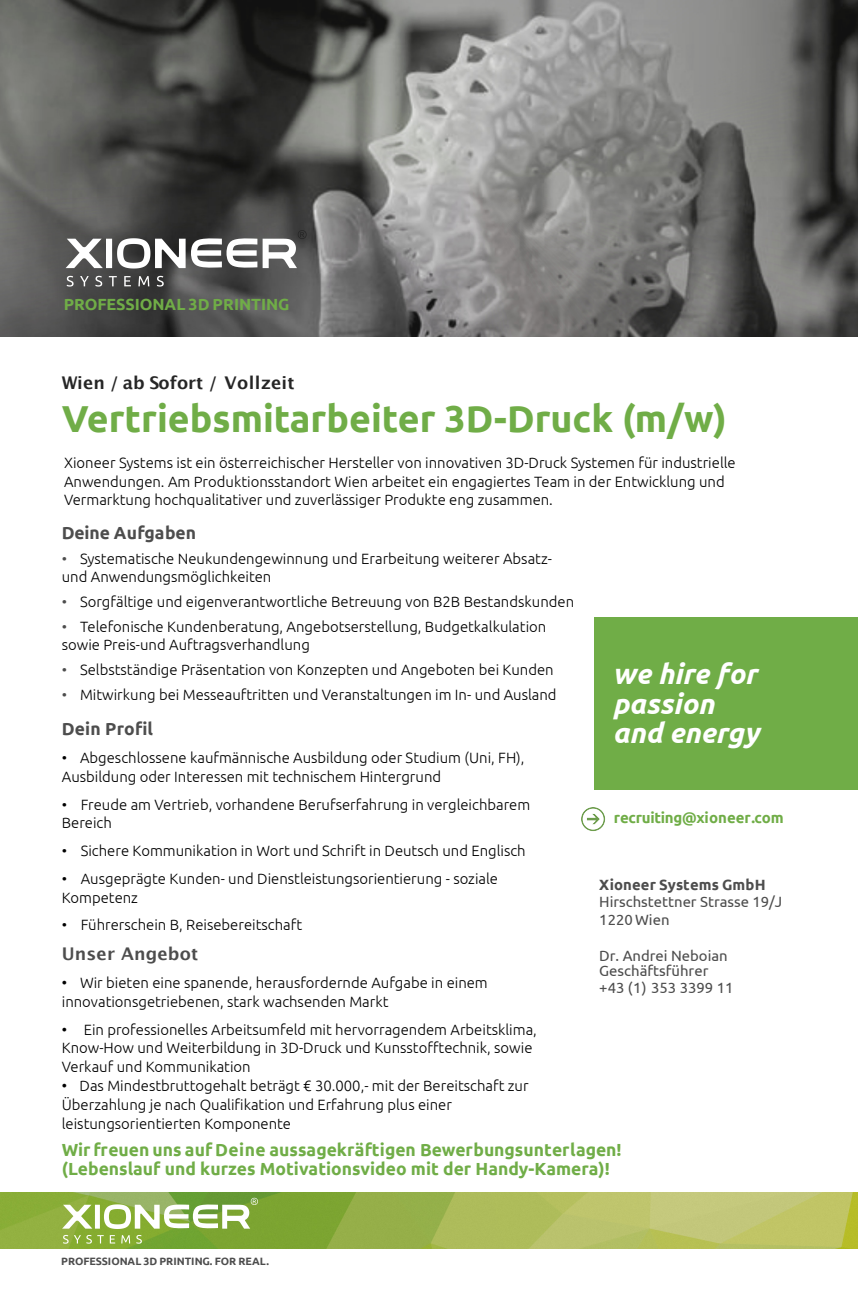
<style>
.page{position:relative;width:858px;height:1296px;background:#fff}
.page>*{position:absolute;margin:0;border:0;box-sizing:border-box;transform-origin:0 0}
.t1{font:700 37.5px "Ubuntu";color:#70ad47}
.t2{font:italic 700 28.5px/29.4px "Ubuntu";color:#fff}
.t3{font:700 17.5px/18.9px "Ubuntu";color:#70ad47}
.t4{font:700 17.5px "Lucida Grande";letter-spacing:.005em;color:#262626}
.t5{font:700 17.5px "Ubuntu";letter-spacing:-.01em;color:#4d4d4d}
.t6{font:700 17.5px "Lucida Grande";letter-spacing:.01em;color:#4d4d4d}
.t7{font:700 17.5px "Ubuntu";letter-spacing:.01em;color:#4d4d4d}
.t8{font:700 16.12px "Ubuntu";letter-spacing:-.01em;color:#70ad47}
.t9{font:700 15px "Ubuntu";letter-spacing:-.02em;color:#70ad47}
.t10{font:300 14.88px/18.9px "Ubuntu";color:#000}
.t11{font:14.88px/17.8px "Ubuntu";color:#4d4d4d}
.t12{font:700 14.88px "Ubuntu";letter-spacing:.01em;color:#4d4d4d}
.t13{font:700 10.62px "Ubuntu";letter-spacing:-.005em;color:#4d4d4d}
.s1{color:#4d4d4d}
.s2{font-family:"Arial";font-weight:400;font-size:15px}
</style>
<div class="page">
<img style="left:0;top:0;width:857px;height:337px">
<div style="left:594px;top:617px;width:263px;height:173px;background:#70ad47"></div>
<svg style="left:67px;top:276px;width:7px;height:10px"></svg>
<svg style="left:80px;top:276px;width:9px;height:10px"></svg>
<svg style="left:95px;top:276px;width:7px;height:10px"></svg>
<svg style="left:109px;top:276px;width:8px;height:10px"></svg>
<svg style="left:124px;top:276px;width:7px;height:10px"></svg>
<svg style="left:138px;top:276px;width:11px;height:10px"></svg>
<svg style="left:157px;top:276px;width:7px;height:10px"></svg>
<svg style="left:66px;top:230px;width:240px;height:38px"></svg>
<img style="left:0;top:1192px;width:857px;height:56px">
<svg style="left:62px;top:1197px;width:196px;height:46px"></svg>
<img style="left:581px;top:807px;width:24px;height:24px">
<p class="t8" style="left:64px;top:297px;width:227px">PROFESSIONAL 3D PRINTING</p>
<p class="t4" style="left:62px;top:375px;width:234px">Wien / ab Sofort / Vollzeit</p>
<h1 class="t1" style="left:62px;top:403px;width:666px">Vertriebsmitarbeiter 3D-Druck (m/w)</h1>
<p class="t10" style="left:64px;top:454px;width:673px">Xioneer Systems ist ein österreichischer Hersteller von innovativen 3D-Druck Systemen für industrielle<br>Anwendungen. Am Produktionsstandort Wien arbeitet ein engagiertes Team in der Entwicklung und<br>Vermarktung hochqualitativer und zuverlässiger Produkte eng zusammen.</p>
<p class="t5" style="left:62px;top:525px;width:136px">Deine Aufgaben</p>
<p class="t10" style="left:62px;top:551px;width:491px;line-height:17.6px"><span class="s1">•</span> Systematische Neukundengewinnung und Erarbeitung weiterer Absatz&shy;und Anwendungsmöglichkeiten</p>
<p class="t10" style="left:62px;top:593px;width:513px"><span class="s1">•</span> Sorgfältige und eigenverantwortliche Betreuung von B2B Bestandskunden</p>
<p class="t10" style="left:62px;top:619px;width:486px;line-height:17.6px"><span class="s1">•</span> Telefonische Kundenberatung, Angebotserstellung, Budgetkalkulation sowie Preis-und Auftragsverhandlung</p>
<p class="t10" style="left:62px;top:661px;width:493px"><span class="s1">•</span> Selbstständige Präsentation von Konzepten und Angeboten bei Kunden</p>
<p class="t10" style="left:62px;top:686px;width:496px"><span class="s1">•</span> Mitwirkung bei Messeauftritten und Veranstaltungen im In- und Ausland</p>
<p class="t7" style="left:62px;top:722px;width:93px">Dein Profil</p>
<p class="t10" style="left:62px;top:749px;width:464px">• Abgeschlossene kaufmännische Ausbildung oder Studium (Uni, FH),<br>Ausbildung oder Interessen mit technischem Hintergrund</p>
<p class="t10" style="left:62px;top:795px;width:470px">• Freude am Vertrieb, vorhandene Berufserfahrung in vergleichbarem<br>Bereich</p>
<p class="t10" style="left:62px;top:842px;width:465px">• Sichere Kommunikation in Wort und Schrift in Deutsch und Englisch</p>
<p class="t10" style="left:62px;top:870px;width:437px">• Ausgeprägte Kunden- und Dienstleistungsorientierung - soziale<br>Kompetenz</p>
<p class="t10" style="left:62px;top:916px;width:242px">• Führerschein B, Reisebereitschaft</p>
<p class="t6" style="left:62px;top:946px;width:138px">Unser Angebot</p>
<p class="t10" style="left:62px;top:974px;width:427px"><span class="s2">•</span> Wir bieten eine spanende, herausfordernde Aufgabe in einem innovationsgetriebenen, stark wachsenden Markt</p>
<p class="t10" style="left:62px;top:1020px;width:476px"><span class="s2">•</span> Ein professionelles Arbeitsumfeld mit hervorragendem Arbeitsklima,<br>Know-How und Weiterbildung in 3D-Druck und Kunsstofftechnik, sowie<br>Verkauf und Kommunikation</p>
<p class="t10" style="left:62px;top:1077px;width:468px"><span class="s2">•</span> Das Mindestbruttogehalt beträgt € 30.000,- mit der Bereitschaft zur<br>Überzahlung je nach Qualifikation und Erfahrung plus einer leistungsorientierten Komponente</p>
<h2 class="t2" style="left:612px;top:661px;width:148px">we hire for passion and energy</h2>
<p class="t9" style="left:614px;top:811px;width:171px">recruiting@xioneer.com</p>
<p class="t12" style="left:599px;top:878px;width:168px">Xioneer Systems GmbH</p>
<p class="t11" style="left:599px;top:894px;width:184px">Hirschstettner Strasse 19/J<br>1220 Wien</p>
<p class="t11" style="left:599px;top:948px;width:130px;line-height:14.9px">Dr. Andrei Neboian<br>Geschäftsführer</p>
<p class="t11" style="left:599px;top:980px;width:136px">+43 (1) 353 3399 11</p>
<p class="t3" style="left:62px;top:1141px;width:561px">Wir freuen uns auf Deine aussagekräftigen Bewerbungsunterlagen! (Lebenslauf und kurzes Motivationsvideo mit der Handy-Kamera)!</p>
<p class="t13" style="left:61px;top:1256px;width:209px">PROFESSIONAL 3D PRINTING. FOR REAL.</p>
</div>
